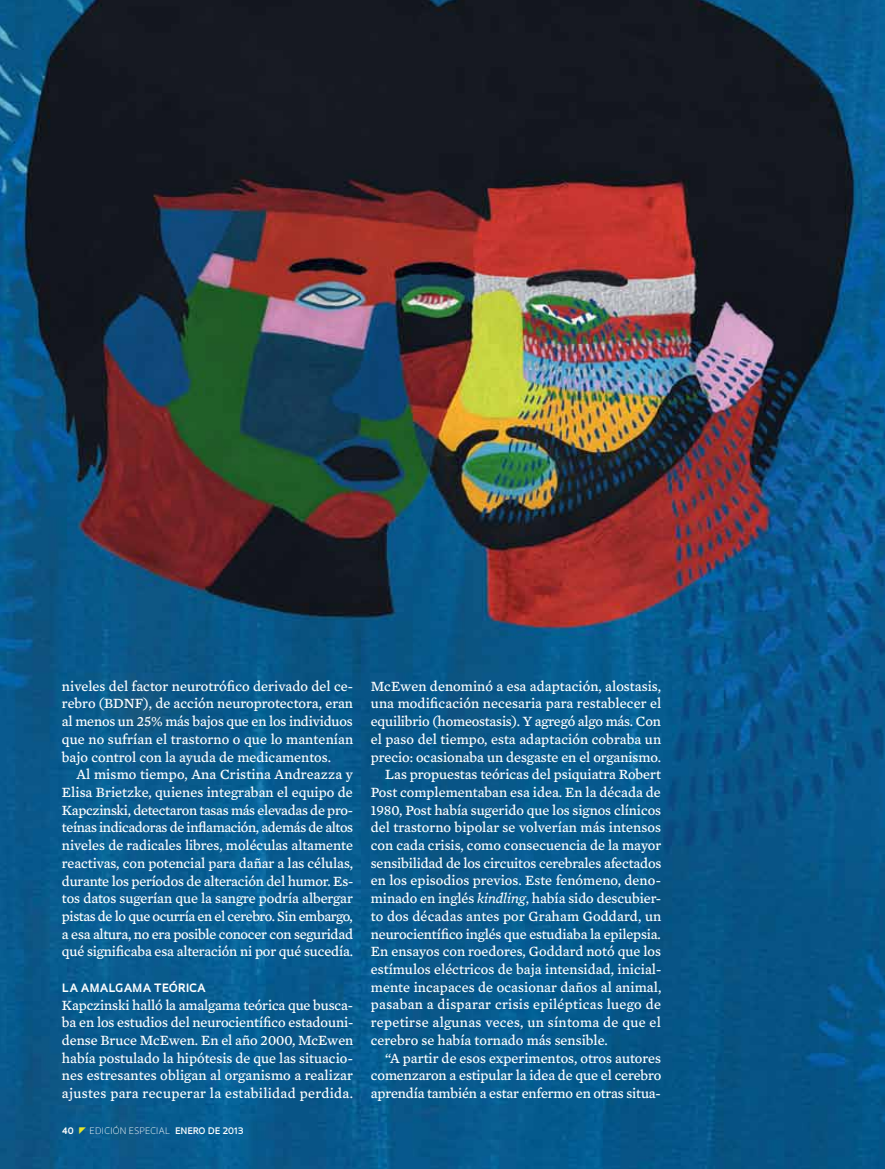
<style>
.page{position:relative;width:885px;height:1169px;background:#fff}
.page>*{position:absolute;margin:0;border:0;box-sizing:border-box;transform-origin:0 0}
.t1{font:14.4px/17.7px "Mercury Text G4";color:#fff;text-align:justify}
.t2{font:14.4px "Mercury Text G4";letter-spacing:.02em;color:#fff}
.t3{font:700 11.25px "Oculum";letter-spacing:.035em;color:#fff}
.t4{font:300 8.7px "Oculum";letter-spacing:.02em;color:#fff}
.t5{font:700 8.7px "Oculum";color:#fff}
.s1{font-weight:600}
.s2{font-style:italic}
</style>
<div class="page">
<img style="left:0;top:0;width:885px;height:1168px">
<svg style="left:79px;top:1126px;width:7px;height:7px"></svg>
<p class="t1" style="left:62px;top:676px;width:293px">niveles del factor neurotrófico derivado del ce&shy;rebro (BDNF), de acción neuroprotectora, eran al menos un 25% más bajos que en los individuos que no sufrían el trastorno o que lo mantenían bajo control con la ayuda de medicamentos.</p>
<p class="t1" style="left:62px;top:765px;width:293px;text-indent:14px">Al mismo tiempo, Ana Cristina Andreazza y Elisa Brietzke, quienes integraban el equipo de Kapczinski, detectaron tasas más elevadas de pro&shy;teínas indicadoras de inflamación, además de altos niveles de radicales libres, moléculas altamente reactivas, con potencial para dañar a las células, durante los períodos de alteración del humor. Es&shy;tos datos sugerían que la sangre podría albergar pistas de lo que ocurría en el cerebro. Sin embargo, a esa altura, no era posible conocer con seguridad qué significaba esa alteración ni por qué sucedía.</p>
<p class="t3" style="left:62px;top:980px;width:101px">LA AMALGAMA TEÓ</p>
<p class="t3" style="left:178px;top:980px;width:16px">RICA</p>
<p class="t1" style="left:62px;top:995px;width:293px">Kapczinski halló la amalgama teórica que busca&shy;ba en los estudios del neurocientífico estadouni&shy;dense Bruce McEwen. En el año 2000, McEwen había postulado la hipótesis de que las situacio&shy;nes estresantes obligan al organismo a realizar ajustes para recuperar la estabilidad perdida.</p>
<p class="t5" style="left:62px;top:1124px;width:13px">40</p>
<p class="t4" style="left:90px;top:1124px;width:155px">EDICIÓN ESPECIAL <span class="s1">ENERO DE 2013</span></p>
<p class="t1" style="left:371px;top:676px;width:292px">McEwen denominó a esa adaptación, alostasis,</p>
<p class="t1" style="left:371px;top:694px;width:292px">una modificación necesaria para restablecer el</p>
<p class="t1" style="left:371px;top:711px;width:292px">equilibrio (homeostasis). Y agregó algo más. Con</p>
<p class="t1" style="left:371px;top:729px;width:292px">el paso del tiempo, esta adaptación cobraba un</p>
<p class="t1" style="left:371px;top:747px;width:292px">precio: ocasionaba un desgaste en el organismo.</p>
<p class="t1" style="left:385px;top:764px;width:277px">Las propuestas teóricas del psiquiatra Robert</p>
<p class="t1" style="left:371px;top:782px;width:292px">Post complementaban esa idea. En la década de</p>
<p class="t1" style="left:371px;top:800px;width:292px">1980, Post había sugerido que los signos clínicos</p>
<p class="t1" style="left:371px;top:818px;width:292px">del trastorno bipolar se volverían más intensos</p>
<p class="t1" style="left:371px;top:835px;width:292px">con cada crisis, como consecuencia de la mayor</p>
<p class="t1" style="left:371px;top:853px;width:292px">sensibilidad de los circuitos cerebrales afectados</p>
<p class="t1" style="left:371px;top:871px;width:292px">en los episodios previos. Este fenómeno, deno-</p>
<p class="t1" style="left:371px;top:888px;width:292px">minado en inglés <span class="s2">kindling</span>, había sido descubier-</p>
<p class="t1" style="left:371px;top:906px;width:292px">to dos décadas antes por Graham Goddard, un</p>
<p class="t1" style="left:371px;top:924px;width:291px">neurocientífico inglés que estudiaba la epilepsia.</p>
<p class="t1" style="left:371px;top:941px;width:292px">En ensayos con roedores, Goddard notó que los</p>
<p class="t1" style="left:371px;top:959px;width:292px">estímulos eléctricos de baja intensidad, inicial-</p>
<p class="t1" style="left:371px;top:977px;width:292px">mente incapaces de ocasionar daños al animal,</p>
<p class="t2" style="left:371px;top:994px;width:292px">pasaban a disparar crisis epilépticas luego de</p>
<p class="t2" style="left:371px;top:1011px;width:292px">repetirse algunas veces, un síntoma de que el</p>
<p class="t1" style="left:371px;top:1030px;width:238px">cerebro se había tornado más sensible.</p>
<p class="t1" style="left:385px;top:1048px;width:277px">“A partir de esos experimentos, otros autores</p>
<p class="t1" style="left:371px;top:1065px;width:292px">comenzaron a estipular la idea de que el cerebro</p>
<p class="t1" style="left:371px;top:1083px;width:292px">aprendía también a estar enfermo en otras situa-</p>
</div>
